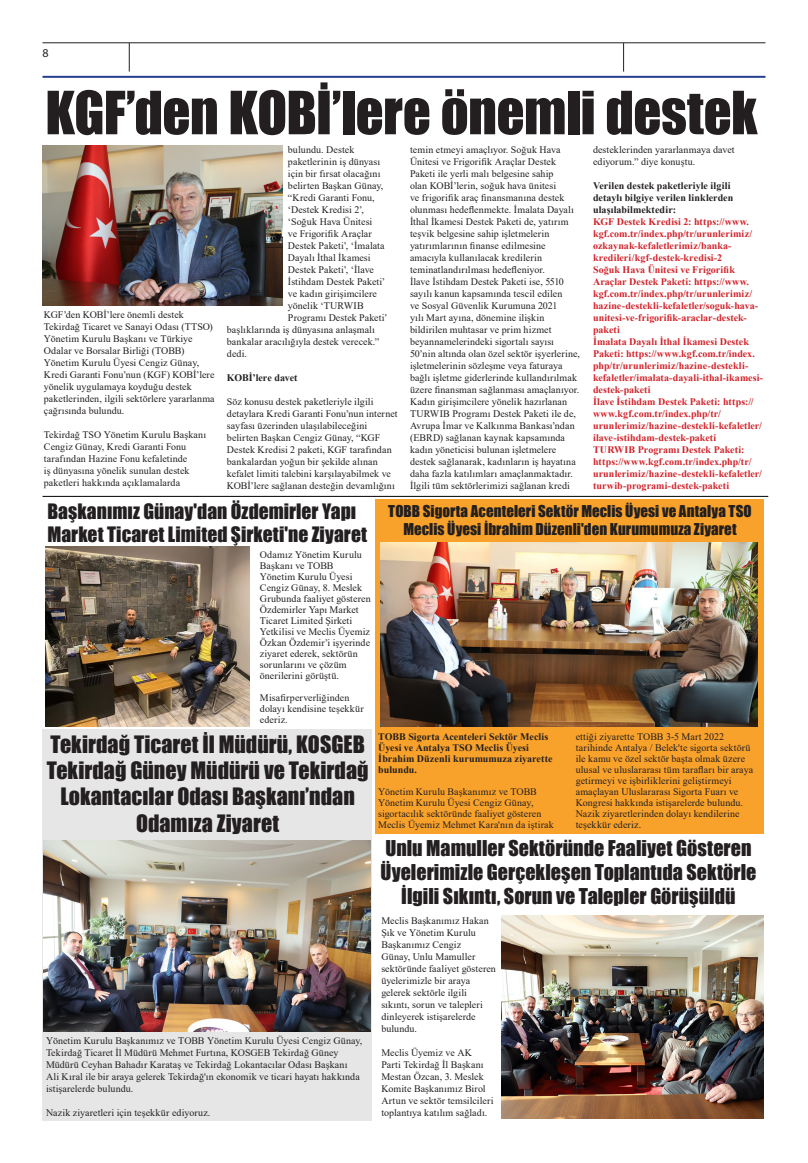
<style>
.page{position:relative;width:808px;height:1163px;background:#fff}
.page>*{position:absolute;margin:0;border:0;box-sizing:border-box;transform-origin:0 0}
.t1{font:55px "Impact";letter-spacing:-.01em;color:#231f20}
.t2{font:22px/26.4px "Impact";color:#231f20;text-align:center}
.t3{font:20px/24px "Impact";color:#231f20;text-align:center}
.t4{font:19.5px/23.4px "Impact";color:#231f20}
.t5{font:15px/18px "Impact";letter-spacing:.005em;color:#231f20;text-align:center}
.t6{font:12px "Myriad Pro";color:#231f20}
.t7{font:10px/12px "Times New Roman";letter-spacing:.01em;color:#231f20}
.t8{font:700 10px/12px "Times New Roman";letter-spacing:.005em;color:#d1232a}
.t9{font:700 10px/11px "Times New Roman";letter-spacing:.005em;color:#231f20}
</style>
<div class="page">
<hr style="left:43px;top:43px;width:722px;height:1px;background:#231f20">
<hr style="left:43px;top:76px;width:722px;height:2px;background:#253f8e">
<svg style="left:129px;top:43px;width:1px;height:29px"></svg>
<svg style="left:623px;top:43px;width:1px;height:29px"></svg>
<div style="left:43px;top:728px;width:329px;height:392px;background:#e6e6e6"></div>
<img style="left:43px;top:146px;width:239px;height:159px">
<hr style="left:43px;top:496px;width:725px;height:1px;background:#000001">
<div style="left:376px;top:499px;width:388px;height:334px;background:#f9a22b"></div>
<img style="left:380px;top:542px;width:378px;height:184px">
<img style="left:45px;top:546px;width:204px;height:180px">
<img style="left:43px;top:840px;width:328px;height:190px">
<img style="left:502px;top:915px;width:261px;height:202px">
<p class="t6" style="left:43px;top:45px;width:8px">8</p>
<p class="t1" style="left:45px;top:70px;width:713px">KGF’den KOBİ’lere önemli destek</p>
<p class="t7" style="left:44px;top:308px;width:141px">KGF’den KOBİ’lere önemli destek</p>
<p class="t7" style="left:44px;top:320px;width:172px">Tekirdağ Ticaret ve Sanayi Odası (TTSO)<br>Yönetim Kurulu Başkanı ve Türkiye Odalar ve Borsalar Birliği (TOBB)<br>Yönetim Kurulu Üyesi Cengiz Günay, Kredi Garanti Fonu’nun (KGF) KOBİ’lere yönelik uygulamaya koyduğu destek paketlerinden, ilgili sektörlere yararlanma çağrısında bulundu.</p>
<p class="t7" style="left:44px;top:428px;width:164px">Tekirdağ TSO Yönetim Kurulu Başkanı Cengiz Günay, Kredi Garanti Fonu tarafından Hazine Fonu kefaletinde<br>iş dünyasına yönelik sunulan destek paketleri hakkında açıklamalarda</p>
<p class="t7" style="left:288px;top:143px;width:68px">bulundu. Destek</p>
<p class="t7" style="left:288px;top:155px;width:94px">paketlerinin iş dünyası</p>
<p class="t7" style="left:288px;top:167px;width:94px">için bir fırsat olacağını</p>
<p class="t7" style="left:288px;top:179px;width:97px">belirten Başkan Günay,</p>
<p class="t7" style="left:288px;top:191px;width:88px">“Kredi Garanti Fonu,</p>
<p class="t7" style="left:288px;top:203px;width:78px">‘Destek Kredisi 2’,</p>
<p class="t7" style="left:288px;top:215px;width:86px">‘Soğuk Hava Ünitesi</p>
<p class="t7" style="left:288px;top:227px;width:85px">ve Frigorifik Araçlar</p>
<p class="t7" style="left:288px;top:239px;width:98px">Destek Paketi’, ‘İmalata</p>
<p class="t7" style="left:288px;top:251px;width:84px">Dayalı İthal İkamesi</p>
<p class="t7" style="left:288px;top:263px;width:87px">Destek Paketi’, ‘İlave</p>
<p class="t7" style="left:288px;top:275px;width:99px">İstihdam Destek Paketi’</p>
<p class="t7" style="left:288px;top:287px;width:90px">ve kadın girişimcilere</p>
<p class="t7" style="left:288px;top:299px;width:77px">yönelik ‘TURWIB</p>
<p class="t7" style="left:288px;top:311px;width:101px">Programı Destek Paketi’</p>
<p class="t7" style="left:227px;top:323px;width:150px">başlıklarında iş dünyasına anlaşmalı</p>
<p class="t7" style="left:227px;top:335px;width:154px">bankalar aracılığıyla destek verecek.”</p>
<p class="t7" style="left:227px;top:347px;width:21px">dedi.</p>
<p class="t9" style="left:227px;top:371px;width:72px">KOBİ’lere davet</p>
<p class="t7" style="left:227px;top:395px;width:172px">Söz konusu destek paketleriyle ilgili detaylara Kredi Garanti Fonu’nun internet sayfası üzerinden ulaşılabileceğini belirten Başkan Cengiz Günay, “KGF Destek Kredisi 2 paketi, KGF tarafından bankalardan yoğun bir şekilde alınan kefalet limiti talebini karşılayabilmek ve KOBİ’lere sağlanan desteğin devamlığını</p>
<p class="t7" style="left:410px;top:143px;width:172px">temin etmeyi amaçlıyor. Soğuk Hava Ünitesi ve Frigorifik Araçlar Destek Paketi ile yerli malı belgesine sahip<br>olan KOBİ’lerin, soğuk hava ünitesi<br>ve frigorifik araç finansmanına destek olunması hedeflenmekte. İmalata Dayalı İthal İkamesi Destek Paketi de, yatırım teşvik belgesine sahip işletmelerin yatırımlarının finanse edilmesine amacıyla kullanılacak kredilerin teminatlandırılması hedefleniyor.<br>İlave İstihdam Destek Paketi ise, 5510 sayılı kanun kapsamında tescil edilen<br>ve Sosyal Güvenlik Kurumuna 2021<br>yılı Mart ayına, dönemine ilişkin bildirilen muhtasar ve prim hizmet beyannamelerindeki sigortalı sayısı 50’nin altında olan özel sektör işyerlerine, işletmelerinin sözleşme veya faturaya bağlı işletme giderlerinde kullandırılmak üzere finansman sağlanması amaçlanıyor.<br>Kadın girişimcilere yönelik hazırlanan TURWIB Programı Destek Paketi ile de, Avrupa İmar ve Kalkınma Bankası’ndan (EBRD) sağlanan kaynak kapsamında kadın yöneticisi bulunan işletmelere destek sağlanarak, kadınların iş hayatına daha fazla katılımları amaçlanmaktadır.<br>İlgili tüm sektörlerimizi sağlanan kredi</p>
<p class="t7" style="left:593px;top:143px;width:143px">desteklerinden yararlanmaya davet ediyorum.” diye konuştu.</p>
<p class="t9" style="left:593px;top:179px;width:142px;line-height:12px">Verilen destek paketleriyle ilgili detaylı bilgiye verilen linklerden ulaşılabilmektedir:</p>
<p class="t8" style="left:593px;top:215px;width:161px">KGF Destek Kredisi 2: https://www. kgf.com.tr/index.php/tr/urunlerimiz/ ozkaynak-kefaletlerimiz/banka&shy;kredileri/kgf-destek-kredisi-2</p>
<p class="t8" style="left:593px;top:263px;width:167px">Soğuk Hava Ünitesi ve Frigorifik Araçlar Destek Paketi: https://www. kgf.com.tr/index.php/tr/urunlerimiz/ hazine-destekli-kefaletler/soguk-hava&shy;unitesi-ve-frigorifik-araclar-destek&shy;paketi</p>
<p class="t8" style="left:593px;top:335px;width:172px">İmalata Dayalı İthal İkamesi Destek Paketi: https://www.kgf.com.tr/index. php/tr/urunlerimiz/hazine-destekli&shy;kefaletler/imalata-dayali-ithal-ikamesi&shy;destek-paketi</p>
<p class="t8" style="left:593px;top:395px;width:170px">İlave İstihdam Destek Paketi: https:// www.kgf.com.tr/index.php/tr/ urunlerimiz/hazine-destekli-kefaletler/ ilave-istihdam-destek-paketi</p>
<p class="t8" style="left:593px;top:443px;width:170px">TURWIB Programı Destek Paketi: https://www.kgf.com.tr/index.php/tr/ urunlerimiz/hazine-destekli-kefaletler/ turwib-programi-destek-paketi</p>
<p class="t4" style="left:47px;top:499px;width:321px">Başkanımız Günay'dan Özdemirler Yapı<br>Market Ticaret Limited Şirketi'ne Ziyaret</p>
<p class="t7" style="left:260px;top:548px;width:112px;line-height:11px">Odamız Yönetim Kurulu<br>Başkanı ve TOBB<br>Yönetim Kurulu Üyesi<br>Cengiz Günay, 8. Meslek<br>Grubunda faaliyet gösteren<br>Özdemirler Yapı Market<br>Ticaret Limited Şirketi<br>Yetkilisi ve Meclis Üyemiz<br>Özkan Özdemir’i işyerinde ziyaret ederek, sektörün sorunlarını ve çözüm önerilerini görüştü.</p>
<p class="t7" style="left:260px;top:691px;width:105px;line-height:11px">Misafirperverliğinden dolayı kendisine teşekkür ederiz.</p>
<p class="t5" style="left:388px;top:501px;width:365px">TOBB Sigorta Acenteleri Sektör Meclis Üyesi ve Antalya TSO<br>Meclis Üyesi İbrahim Düzenli'den Kurumumuza Ziyaret</p>
<p class="t2" style="left:47px;top:730px;width:323px">Tekirdağ Ticaret İl Müdürü, KOSGEB<br>Tekirdağ Güney Müdürü ve Tekirdağ<br>Lokantacılar Odası Başkanı’ndan<br>Odamıza Ziyaret</p>
<p class="t7" style="left:46px;top:1033px;width:318px">Yönetim Kurulu Başkanımız ve TOBB Yönetim Kurulu Üyesi Cengiz Günay, Tekirdağ Ticaret İl Müdürü Mehmet Furtına, KOSGEB Tekirdağ Güney Müdürü Ceyhan Bahadır Karataş ve Tekirdağ Lokantacılar Odası Başkanı Ali Kıral ile bir araya gelerek Tekirdağ'ın ekonomik ve ticari hayatı hakkında istişarelerde bulundu.</p>
<p class="t7" style="left:46px;top:1105px;width:166px">Nazik ziyaretleri için teşekkür ediyoruz.</p>
<p class="t9" style="left:378px;top:730px;width:176px">TOBB Sigorta Acenteleri Sektör Meclis<br>Üyesi ve Antalya TSO Meclis Üyesi<br>İbrahim Düzenli kurumumuza ziyarette bulundu.</p>
<p class="t7" style="left:378px;top:785px;width:177px;line-height:11px">Yönetim Kurulu Başkanımız ve TOBB Yönetim Kurulu Üyesi Cengiz Günay, sigortacılık sektöründe faaliyet gösteren Meclis Üyemiz Mehmet Kara'nın da iştirak</p>
<p class="t7" style="left:576px;top:730px;width:179px;line-height:11px">ettiği ziyarette TOBB 3-5 Mart 2022 tarihinde Antalya / Belek'te sigorta sektörü ile kamu ve özel sektör başta olmak üzere ulusal ve uluslararası tüm tarafları bir araya getirmeyi ve işbirliklerini geliştirmeyi amaçlayan Uluslararası Sigorta Fuarı ve Kongresi hakkında istişarelerde bulundu.</p>
<p class="t7" style="left:576px;top:807px;width:165px;line-height:11px">Nazik ziyaretlerinden dolayı kendilerine teşekkür ederiz.</p>
<p class="t3" style="left:380px;top:835px;width:377px">Unlu Mamuller Sektöründe Faaliyet Gösteren<br>Üyelerimizle Gerçekleşen Toplantıda Sektörle<br>İlgili Sıkıntı, Sorun ve Talepler Görüşüldü</p>
<p class="t7" style="left:381px;top:914px;width:116px">Meclis Başkanımız Hakan<br>Şık ve Yönetim Kurulu<br>Başkanımız Cengiz<br>Günay, Unlu Mamuller sektöründe faaliyet gösteren üyelerimizle bir araya gelerek sektörle ilgili sıkıntı, sorun ve talepleri dinleyerek istişarelerde bulundu.</p>
<p class="t7" style="left:381px;top:1046px;width:114px">Meclis Üyemiz ve AK<br>Parti Tekirdağ İl Başkanı<br>Mestan Özcan, 3. Meslek<br>Komite Başkanımız Birol<br>Artun ve sektör temsilcileri toplantıya katılım sağladı.</p>
</div>
